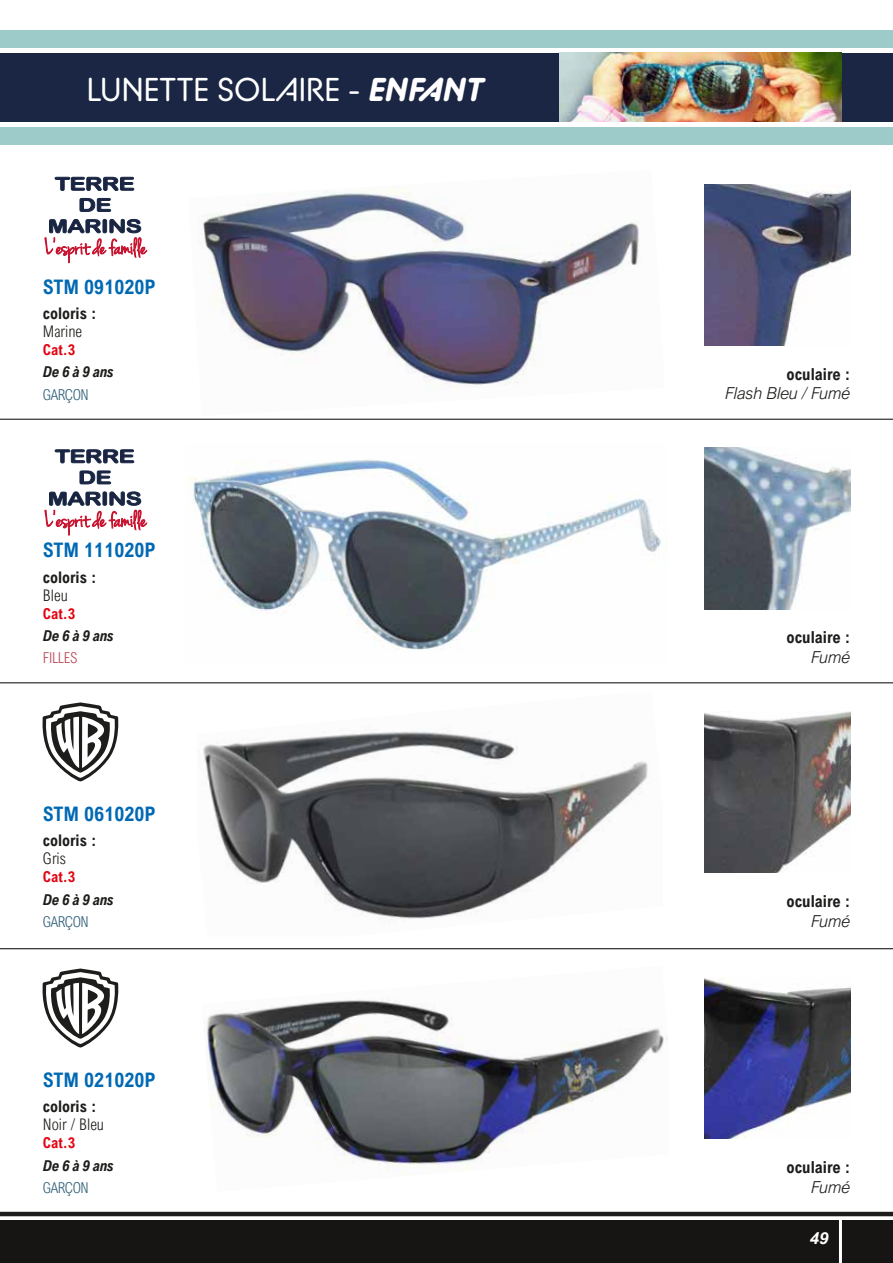
<style>
.page{position:relative;width:893px;height:1263px;background:#fff}
.page>*{position:absolute;margin:0;border:0;box-sizing:border-box;transform-origin:0 0}
.t1{font:33px "BC Alphapipe RB";color:#fff}
.t2{font:700 19.95px "Arial Nova Cond";color:#0069b4}
.t3{font:700 16.5px "Arial Nova Cond";color:#1d1d1b}
.t4{font:italic 300 16.5px "Arial Nova";color:#1d1d1b}
.t5{font:italic 700 16.5px "Arial Nova";color:#fff}
.t6{font:700 16.05px "Arial Nova Cond";color:#1d1d1b}
.t7{font:300 16.05px "Arial Nova Cond";color:#1d1d1b}
.t8{font:italic 700 15px "Arial Nova Cond";letter-spacing:-.03em;color:#1d1d1b}
.t9{font:700 15px "Arial Nova Cond";color:#e30614}
.t10{font:300 15px "Arial Nova Cond";letter-spacing:-.03em;color:#35647b}
.t11{font:300 15px "Arial Nova Cond";letter-spacing:-.03em;color:#b84956}
.s1{font-weight:700;font-style:italic}
</style>
<div class="page">
<div style="left:0;top:1220px;width:893px;height:43px;background:#161513"></div>
<div style="left:0;top:53px;width:893px;height:69px;background:#1a2643"></div>
<div style="left:0;top:30px;width:893px;height:18px;background:#9ccbca"></div>
<div style="left:0;top:127px;width:893px;height:18px;background:#9ccbca"></div>
<hr style="left:0;top:419px;width:893px;height:1px;background:#1d1d1b">
<hr style="left:0;top:682px;width:893px;height:1px;background:#1d1d1b">
<hr style="left:0;top:948px;width:893px;height:1px;background:#1d1d1b">
<img style="left:201px;top:189px;width:438px;height:200px">
<img style="left:189px;top:460px;width:472px;height:190px">
<img style="left:205px;top:1000px;width:463px;height:175px">
<img style="left:203px;top:731px;width:445px;height:188px">
<img style="left:704px;top:978px;width:146px;height:160px">
<img style="left:704px;top:711px;width:146px;height:162px">
<img style="left:704px;top:448px;width:146px;height:161px">
<img style="left:704px;top:184px;width:146px;height:161px">
<img style="left:559px;top:53px;width:283px;height:69px">
<svg style="left:54px;top:176px;width:81px;height:15px"></svg>
<svg style="left:79px;top:197px;width:33px;height:15px"></svg>
<svg style="left:44px;top:218px;width:103px;height:45px"></svg>
<svg style="left:54px;top:449px;width:81px;height:15px"></svg>
<svg style="left:44px;top:470px;width:103px;height:65px"></svg>
<svg style="left:42px;top:702px;width:77px;height:79px"></svg>
<svg style="left:42px;top:968px;width:77px;height:79px"></svg>
<hr style="left:839px;top:1193px;width:3px;height:70px;background:#fff">
<hr style="left:0;top:1212px;width:893px;height:4px;background:#1d1d1b">
<h1 class="t1" style="left:87px;top:68px;width:398px">LUNETTE SOLAIRE - <span class="s1">ENFANT</span></h1>
<p class="t2" style="left:43px;top:274px;width:114px">STM 091020P</p>
<p class="t6" style="left:43px;top:303px;width:55px">coloris :</p>
<p class="t7" style="left:43px;top:322px;width:41px">Marine</p>
<p class="t9" style="left:43px;top:340px;width:34px">Cat.3</p>
<p class="t8" style="left:43px;top:363px;width:72px">De 6 à 9 ans</p>
<p class="t10" style="left:43px;top:385px;width:47px">GARÇON</p>
<p class="t2" style="left:43px;top:538px;width:114px">STM 111020P</p>
<p class="t6" style="left:43px;top:567px;width:55px">coloris :</p>
<p class="t7" style="left:43px;top:585px;width:26px">Bleu</p>
<p class="t9" style="left:43px;top:604px;width:34px">Cat.3</p>
<p class="t8" style="left:43px;top:626px;width:72px">De 6 à 9 ans</p>
<p class="t11" style="left:43px;top:649px;width:36px">FILLES</p>
<p class="t2" style="left:43px;top:801px;width:114px">STM 061020P</p>
<p class="t6" style="left:43px;top:830px;width:55px">coloris :</p>
<p class="t7" style="left:43px;top:849px;width:25px">Gris</p>
<p class="t9" style="left:43px;top:867px;width:34px">Cat.3</p>
<p class="t8" style="left:43px;top:890px;width:72px">De 6 à 9 ans</p>
<p class="t10" style="left:43px;top:912px;width:47px">GARÇON</p>
<p class="t2" style="left:43px;top:1067px;width:114px">STM 021020P</p>
<p class="t6" style="left:43px;top:1096px;width:55px">coloris :</p>
<p class="t7" style="left:43px;top:1115px;width:63px">Noir / Bleu</p>
<p class="t9" style="left:43px;top:1133px;width:34px">Cat.3</p>
<p class="t8" style="left:43px;top:1156px;width:72px">De 6 à 9 ans</p>
<p class="t10" style="left:43px;top:1178px;width:47px">GARÇON</p>
<p class="t3" style="left:787px;top:363px;width:65px">oculaire :</p>
<p class="t4" style="left:725px;top:384px;width:127px">Flash Bleu / Fumé</p>
<p class="t3" style="left:787px;top:627px;width:65px">oculaire :</p>
<p class="t4" style="left:811px;top:648px;width:41px">Fumé</p>
<p class="t3" style="left:787px;top:891px;width:65px">oculaire :</p>
<p class="t4" style="left:811px;top:912px;width:41px">Fumé</p>
<p class="t3" style="left:787px;top:1157px;width:65px">oculaire :</p>
<p class="t4" style="left:811px;top:1177px;width:41px">Fumé</p>
<p class="t5" style="left:810px;top:1228px;width:20px">49</p>
</div>
